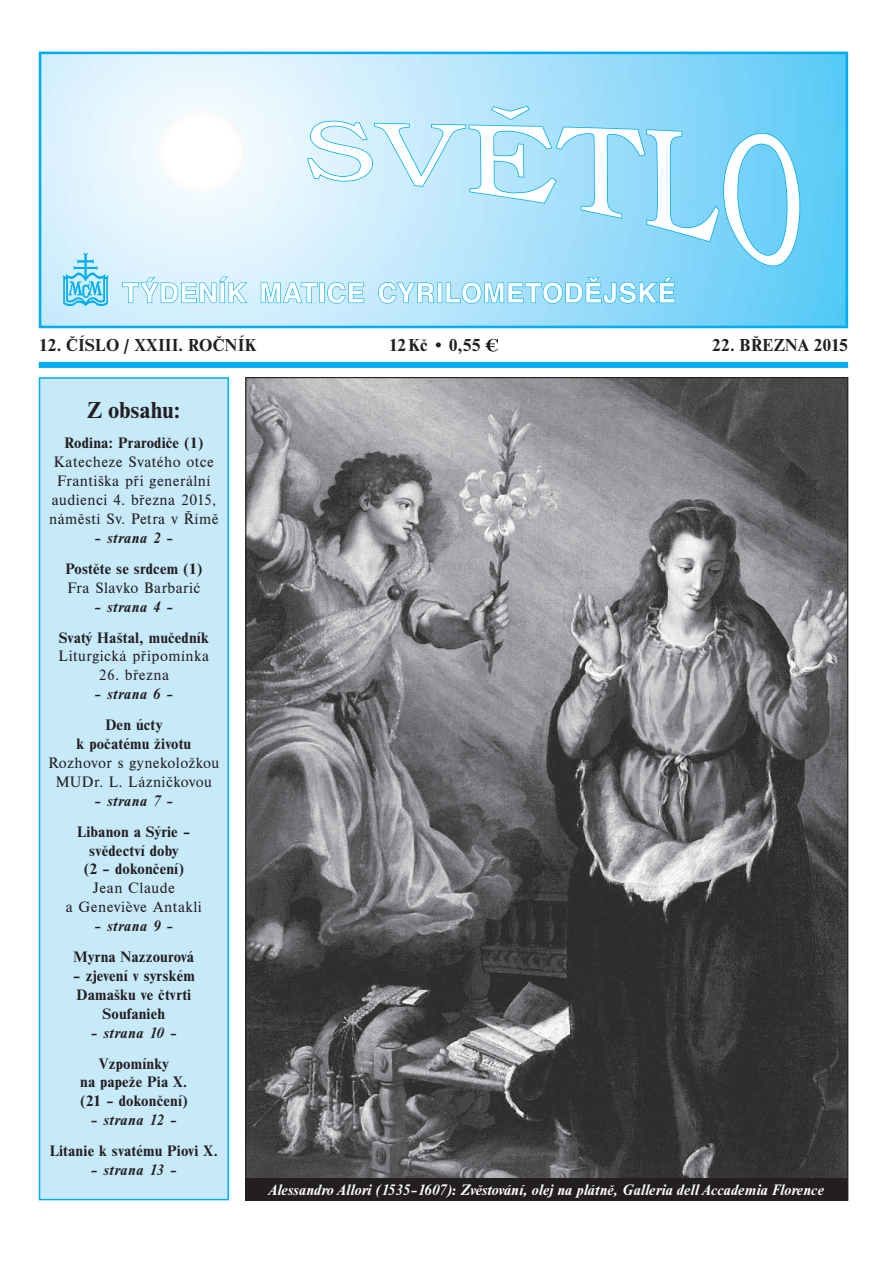
<style>
.page{position:relative;width:893px;height:1263px;background:#fff}
.page>*{position:absolute;margin:0;border:0;box-sizing:border-box;transform-origin:0 0}
.t1{font:700 24px "Nimbus Rom DEE";letter-spacing:-.005em;color:#231f20}
.t2{font:700 18px "Nimbus Rom DEE";letter-spacing:.015em;color:#231f20}
.t3{font:700 15.75px/18.9px "Nimbus Rom DEE";letter-spacing:.01em;color:#231f20;text-align:center}
.t4{font:15.75px/18.9px "Nimbus Rom DEE";letter-spacing:.025em;color:#231f20;text-align:center}
.t5{font:italic 700 15.75px "Nimbus Rom DEE";color:#fff}
.t6{font:italic 700 15.75px "Nimbus Rom DEE";letter-spacing:.025em;color:#231f20}
.s1{font-family:"Times"}
</style>
<div class="page">
<div style="left:40px;top:378px;width:188px;height:822px;background:#c7eafb"></div>
<div style="left:39px;top:377px;width:190px;height:823px;border:2px solid #00aeef"></div>
<div style="left:39px;top:362px;width:809px;height:6px;background:#00aeef"></div>
<img style="left:43px;top:56px;width:801px;height:268px">
<div style="left:39px;top:52px;width:809px;height:276px;border:3px solid #00aeef"></div>
<svg style="left:63px;top:253px;width:45px;height:53px;background:#8ad8f7"></svg>
<svg style="left:122px;top:105px;width:679px;height:326px"></svg>
<img style="left:247px;top:379px;width:599px;height:799px">
<div style="left:245px;top:1178px;width:602px;height:23px;background:#231f20"></div>
<p class="t2" style="left:39px;top:338px;width:219px">12. ČÍSLO / XXIII. ROČNÍK</p>
<p class="t2" style="left:388px;top:338px;width:93px">12 Kč • 0,55</p>
<p class="t2" style="left:711px;top:338px;width:138px">22. BŘEZNA 2015</p>
<h1 class="t1" style="left:87px;top:400px;width:95px">Z obsahu:</h1>
<p class="t3" style="left:65px;top:435px;width:140px">Rodina: Prarodiče (1)</p>
<p class="t4" style="left:49px;top:454px;width:171px">Katecheze Svatého otce<br>Františka při generální audienci 4. března 2015, náměstí Sv. Petra v Římě</p>
<p class="t6" style="left:94px;top:532px;width:81px">– strana 2 –</p>
<p class="t3" style="left:65px;top:561px;width:138px">Postěte se srdcem (1)</p>
<p class="t4" style="left:67px;top:579px;width:135px">Fra Slavko Barbarić</p>
<p class="t6" style="left:94px;top:600px;width:81px">– strana 4 –</p>
<p class="t3" style="left:59px;top:629px;width:152px">Svatý Haštal, mučedník</p>
<p class="t4" style="left:59px;top:648px;width:152px">Liturgická připomínka</p>
<p class="t4" style="left:99px;top:667px;width:72px">26. března</p>
<p class="t6" style="left:94px;top:688px;width:81px">– strana 6 –</p>
<p class="t3" style="left:77px;top:717px;width:116px">Den úcty<br>k počatému životu</p>
<p class="t4" style="left:48px;top:755px;width:172px">Rozhovor s gynekoložkou<br>MUDr. L. Lázničkovou</p>
<p class="t6" style="left:94px;top:794px;width:81px">– strana 7 –</p>
<p class="t3" style="left:77px;top:823px;width:115px">Libanon a Sýrie – svědectví doby<br>(2 – dokončení)</p>
<p class="t4" style="left:66px;top:880px;width:138px">Jean Claude<br>a Genevi<span class="s1">è</span>ve Antakli</p>
<p class="t6" style="left:94px;top:920px;width:81px">– strana 9 –</p>
<p class="t3" style="left:74px;top:949px;width:122px">Myrna Nazzourová</p>
<p class="t3" style="left:73px;top:968px;width:123px">– zjevení v syrském<br>Damašku ve čtvrti<br>Soufanieh</p>
<p class="t6" style="left:90px;top:1026px;width:88px">– strana 10 –</p>
<p class="t3" style="left:80px;top:1055px;width:109px">Vzpomínky<br>na papeže Pia X. (21 – dokončení)</p>
<p class="t6" style="left:90px;top:1114px;width:88px">– strana 12 –</p>
<p class="t3" style="left:50px;top:1143px;width:170px">Litanie k svatému Piovi X.</p>
<p class="t6" style="left:90px;top:1164px;width:88px">– strana 13 –</p>
<p class="t5" style="left:269px;top:1183px;width:556px">Alessandro Allori (1535–1607): Zvěstování, olej na plátně, Galleria dell Accademia Florence</p>
</div>
